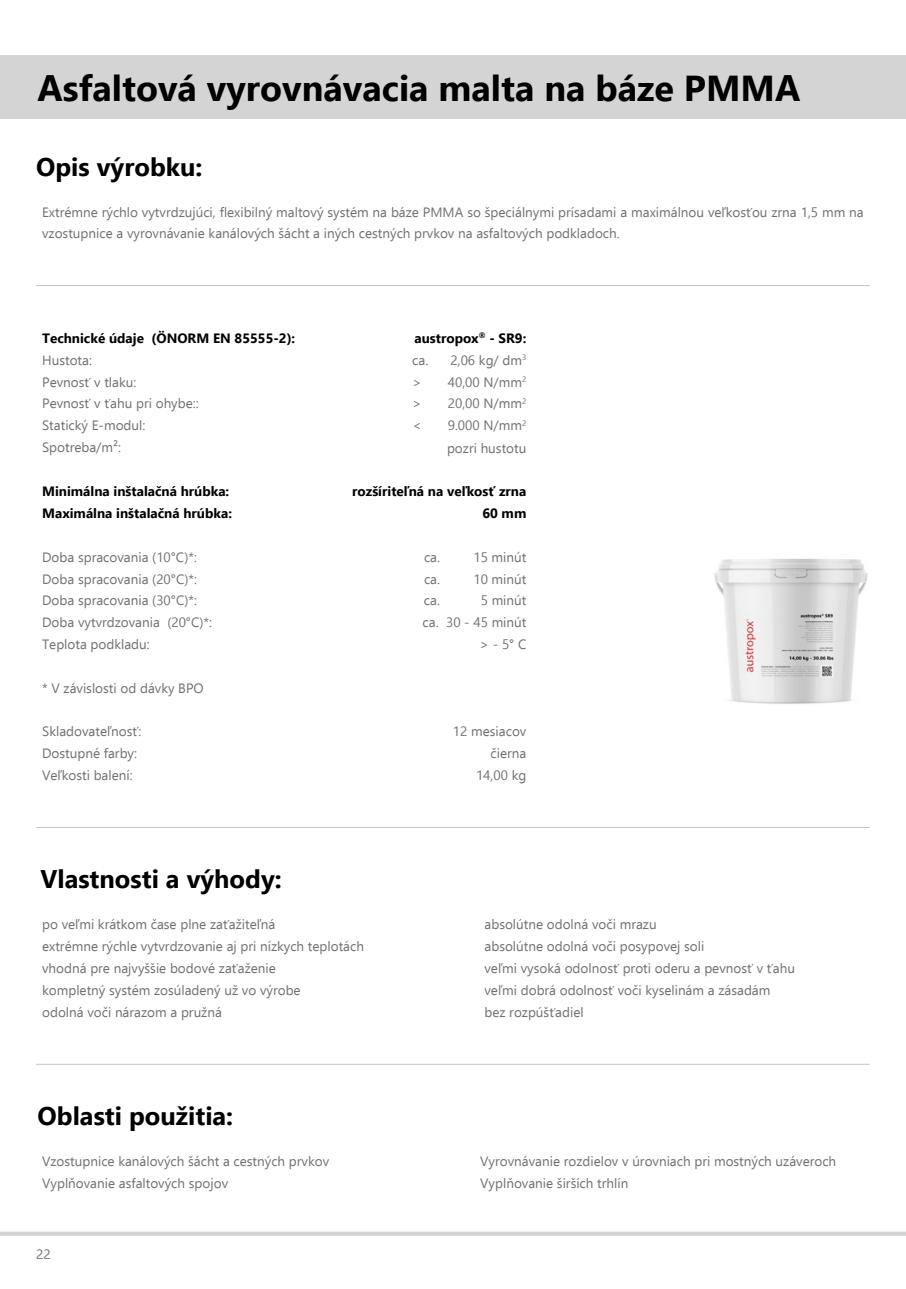
<style>
.page{position:relative;width:906px;height:1289px;background:#fff}
.page>*{position:absolute;margin:0;border:0;box-sizing:border-box;transform-origin:0 0}
.t1{font:700 36px "Ebrima";color:#000}
.t2{font:700 25.5px "Ebrima";color:#000}
.t3{font:13.5px/21.9px "Ebrima";color:#71706f}
.t4{font:700 13.5px "Ebrima";color:#000}
.s1{color:#090909}
</style>
<div class="page">
<hr style="left:36px;top:827px;width:834px;height:1px;background:#c6c6c6">
<hr style="left:36px;top:1063px;width:834px;height:1px;background:#c6c6c6">
<hr style="left:36px;top:285px;width:834px;height:1px;background:#c6c6c6">
<div style="left:0;top:55px;width:906px;height:64px;background:#d4d4d4"></div>
<svg style="left:0;top:1231px;width:906px;height:4px;background:#dadada"></svg>
<img style="left:714px;top:559px;width:154px;height:145px">
<h1 class="t1" style="left:38px;top:61px;width:764px">Asfaltová vyrovnávacia malta na báze PMMA</h1>
<h2 class="t2" style="left:36px;top:147px;width:168px">Opis výrobku:</h2>
<p class="t3" style="left:42px;top:202px;width:823px;line-height:21px">Extrémne rýchlo vytvrdzujúci, flexibilný maltový systém na báze PMMA so špeciálnymi prísadami a maximálnou veľkosťou zrna 1,5 mm na vzostupnice a vyrovnávanie kanálových šácht a iných cestných prvkov na asfaltových podkladoch.</p>
<p class="t4" style="left:42px;top:328px;width:255px">Technické údaje (ÖNORM EN 85555-2):</p>
<p class="t4" style="left:414px;top:328px;width:113px">austropox<sup>®</sup> - SR9<span class="s1">:</span></p>
<p class="t3" style="left:42px;top:349px;width:51px">Hustota:</p>
<p class="t3" style="left:412px;top:349px;width:116px">ca. 2,06 kg/ dm<sup>3</sup></p>
<p class="t3" style="left:42px;top:370px;width:96px">Pevnosť v tlaku:</p>
<p class="t3" style="left:412px;top:370px;width:115px">&gt; 40,00 N/mm<sup>2</sup></p>
<p class="t3" style="left:42px;top:392px;width:158px">Pevnosť v ťahu pri ohybe::</p>
<p class="t3" style="left:412px;top:392px;width:115px">&gt; 20,00 N/mm<sup>2</sup></p>
<p class="t3" style="left:42px;top:414px;width:105px">Statický E-modul:</p>
<p class="t3" style="left:412px;top:414px;width:11px">&lt;</p>
<p class="t3" style="left:448px;top:414px;width:80px">9.000 N/mm<sup>2</sup></p>
<p class="t3" style="left:42px;top:436px;width:80px">Spotreba/m²:</p>
<p class="t3" style="left:447px;top:437px;width:81px">pozri hustotu</p>
<p class="t4" style="left:42px;top:481px;width:189px">Minimálna inštalačná hrúbka:</p>
<p class="t4" style="left:352px;top:481px;width:176px">rozšíriteľná na veľkosť zrna</p>
<p class="t4" style="left:42px;top:503px;width:191px">Maximálna inštalačná hrúbka:</p>
<p class="t4" style="left:482px;top:503px;width:45px">60 mm</p>
<p class="t3" style="left:42px;top:545px;width:156px">Doba spracovania (10°C)*:</p>
<p class="t3" style="left:424px;top:545px;width:18px">ca.</p>
<p class="t3" style="left:473px;top:545px;width:55px">15 minút</p>
<p class="t3" style="left:42px;top:567px;width:156px">Doba spracovania (20°C)*:</p>
<p class="t3" style="left:424px;top:567px;width:18px">ca.</p>
<p class="t3" style="left:473px;top:567px;width:54px">10 minút</p>
<p class="t3" style="left:42px;top:589px;width:156px">Doba spracovania (30°C)*:</p>
<p class="t3" style="left:424px;top:589px;width:18px">ca.</p>
<p class="t3" style="left:481px;top:589px;width:47px">5 minút</p>
<p class="t3" style="left:42px;top:611px;width:171px">Doba vytvrdzovania (20°C)*:</p>
<p class="t3" style="left:422px;top:611px;width:105px">ca. 30 - 45 minút</p>
<p class="t3" style="left:42px;top:633px;width:109px">Teplota podkladu:</p>
<p class="t3" style="left:480px;top:633px;width:48px">&gt; - 5° C</p>
<p class="t3" style="left:42px;top:676px;width:163px">* V závislosti od dávky BPO</p>
<p class="t3" style="left:42px;top:720px;width:101px">Skladovateľnosť:</p>
<p class="t3" style="left:453px;top:720px;width:75px">12 mesiacov</p>
<p class="t3" style="left:42px;top:742px;width:96px">Dostupné farby:</p>
<p class="t3" style="left:490px;top:742px;width:37px">čierna</p>
<p class="t3" style="left:42px;top:764px;width:92px">Veľkosti balení:</p>
<p class="t3" style="left:476px;top:764px;width:52px">14,00 kg</p>
<h2 class="t2" style="left:40px;top:859px;width:243px">Vlastnosti a výhody:</h2>
<p class="t3" style="left:42px;top:913px;width:323px">po veľmi krátkom čase plne zaťažiteľná<br>extrémne rýchle vytvrdzovanie aj pri nízkych teplotách vhodná pre najvyššie bodové zaťaženie<br>kompletný systém zosúladený už vo výrobe<br>odolná voči nárazom a pružná</p>
<p class="t3" style="left:484px;top:913px;width:312px">absolútne odolná voči mrazu<br>absolútne odolná voči posypovej soli<br>veľmi vysoká odolnosť proti oderu a pevnosť v ťahu veľmi dobrá odolnosť voči kyselinám a zásadám<br>bez rozpúšťadiel</p>
<h2 class="t2" style="left:38px;top:1096px;width:197px">Oblasti použitia:</h2>
<p class="t3" style="left:42px;top:1150px;width:288px">Vzostupnice kanálových šácht a cestných prvkov<br>Vyplňovanie asfaltových spojov</p>
<p class="t3" style="left:480px;top:1150px;width:357px">Vyrovnávanie rozdielov v úrovniach pri mostných uzáveroch<br>Vyplňovanie širších trhlín</p>
<p class="t3" style="left:36px;top:1243px;width:16px">22</p>
</div>
